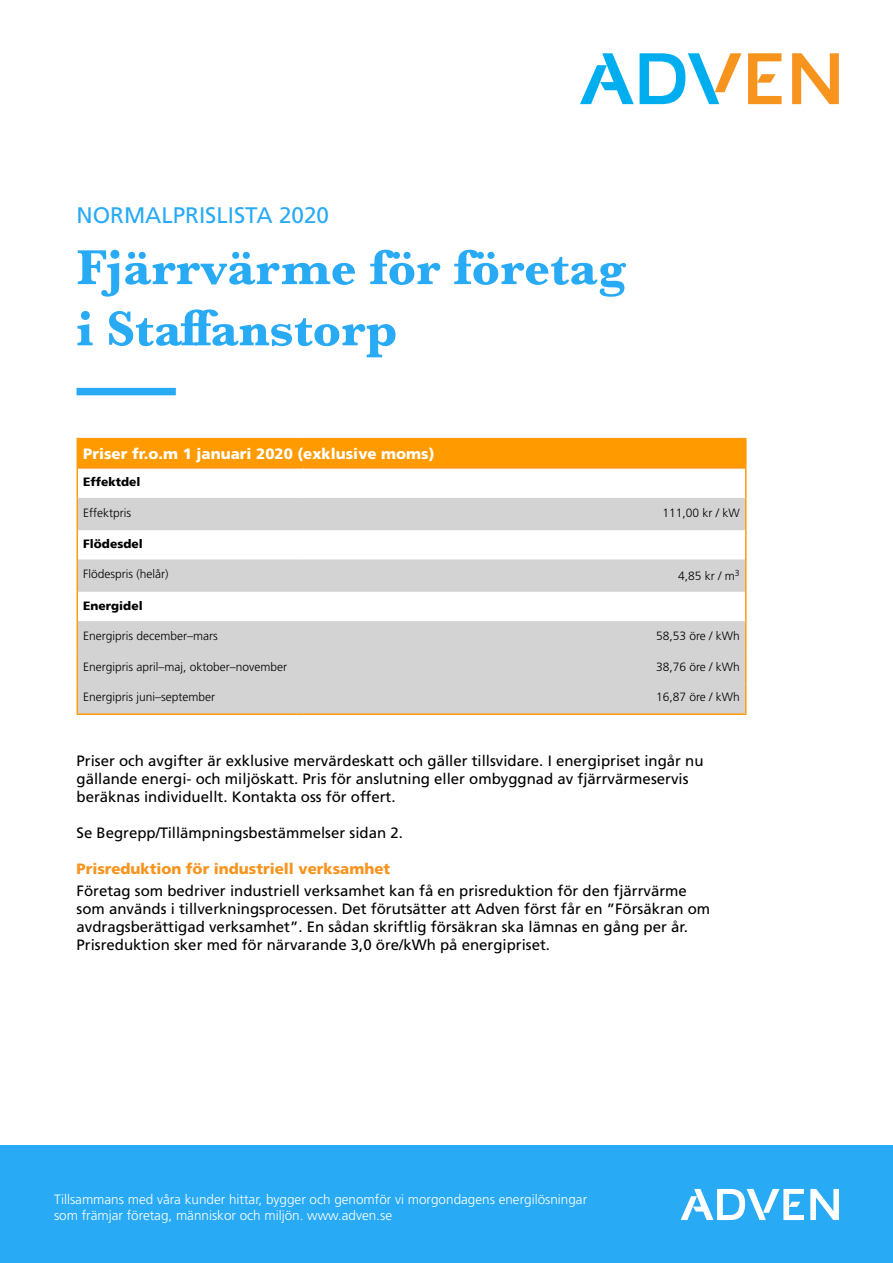
<style>
.page{position:relative;width:893px;height:1263px;background:#fff}
.page>*{position:absolute;margin:0;border:0;box-sizing:border-box;transform-origin:0 0}
.t1{font:700 51px/61.2px "Baskerville";color:#28aaf5}
.t2{font:22.5px "Frutiger LT Std";color:#28aaf5}
.t3{font:15px/18px "Frutiger LT Std";color:#000}
.t4{font:900 15px "Frutiger LT Std";color:#fff}
.t5{font:900 15px "Frutiger LT Std";color:#f7941e}
.t6{font:300 13.5px/16.2px "Frutiger LT Std";color:#fff}
.t7{font:300 12px "Frutiger LT Std";color:#000}
.t8{font:900 12px "Frutiger 75";color:#000}
</style>
<div class="page">
<div style="left:0;top:1146px;width:893px;height:117px;background:#28aaf5"></div>
<svg style="left:792px;top:53px;width:47px;height:51px"></svg>
<svg style="left:748px;top:53px;width:34px;height:51px"></svg>
<svg style="left:640px;top:53px;width:101px;height:51px"></svg>
<svg style="left:580px;top:53px;width:54px;height:51px"></svg>
<svg style="left:810px;top:1189px;width:29px;height:31px"></svg>
<svg style="left:681px;top:1189px;width:123px;height:31px"></svg>
<div style="left:77px;top:388px;width:99px;height:7px;background:#28aaf5"></div>
<div style="left:77px;top:439px;width:669px;height:29px;background:#ff9b00"></div>
<svg style="left:78px;top:499px;width:667px;height:214px;fill:#d3d3d3"></svg>
<hr style="left:78px;top:467px;width:226px;height:2px;background:#f7941e">
<hr style="left:304px;top:467px;width:441px;height:2px;background:#f7941e">
<hr style="left:78px;top:498px;width:226px;height:1px;background:#d3d3d3">
<hr style="left:304px;top:498px;width:441px;height:1px;background:#d3d3d3">
<hr style="left:303px;top:499px;width:1px;height:30px;background:#d3d3d3">
<hr style="left:78px;top:529px;width:226px;height:1px;background:#d3d3d3">
<hr style="left:304px;top:529px;width:441px;height:1px;background:#d3d3d3">
<hr style="left:78px;top:559px;width:226px;height:2px;background:#d3d3d3">
<hr style="left:304px;top:559px;width:441px;height:2px;background:#d3d3d3">
<svg style="left:303px;top:530px;width:1px;height:91px"></svg>
<hr style="left:78px;top:590px;width:226px;height:2px;background:#d3d3d3">
<hr style="left:304px;top:590px;width:441px;height:2px;background:#d3d3d3">
<hr style="left:303px;top:622px;width:1px;height:30px;background:#d3d3d3">
<hr style="left:303px;top:653px;width:1px;height:30px;background:#d3d3d3">
<svg style="left:303px;top:684px;width:1px;height:29px"></svg>
<hr style="left:78px;top:621px;width:226px;height:1px;background:#d3d3d3">
<hr style="left:304px;top:621px;width:441px;height:1px;background:#d3d3d3">
<hr style="left:78px;top:652px;width:226px;height:1px;background:#d3d3d3">
<hr style="left:304px;top:652px;width:441px;height:1px;background:#d3d3d3">
<hr style="left:78px;top:683px;width:226px;height:1px;background:#d3d3d3">
<hr style="left:304px;top:683px;width:441px;height:1px;background:#d3d3d3">
<hr style="left:77px;top:438px;width:227px;height:1px;background:#ff9b0a">
<hr style="left:304px;top:438px;width:443px;height:1px;background:#ff9b0a">
<hr style="left:745px;top:439px;width:2px;height:29px;background:#ff9b0a">
<hr style="left:77px;top:468px;width:1px;height:31px;background:#ff9b0a">
<hr style="left:745px;top:468px;width:2px;height:31px;background:#ff9b0a">
<hr style="left:77px;top:499px;width:1px;height:30px;background:#ff9b0a">
<hr style="left:745px;top:499px;width:2px;height:30px;background:#ff9b0a">
<hr style="left:77px;top:529px;width:1px;height:31px;background:#ff9b0a">
<hr style="left:745px;top:529px;width:2px;height:31px;background:#ff9b0a">
<hr style="left:77px;top:560px;width:1px;height:31px;background:#ff9b0a">
<hr style="left:745px;top:560px;width:2px;height:31px;background:#ff9b0a">
<hr style="left:77px;top:591px;width:1px;height:31px;background:#ff9b0a">
<hr style="left:745px;top:591px;width:2px;height:31px;background:#ff9b0a">
<hr style="left:77px;top:622px;width:1px;height:31px;background:#ff9b0a">
<hr style="left:745px;top:622px;width:2px;height:31px;background:#ff9b0a">
<hr style="left:77px;top:653px;width:1px;height:30px;background:#ff9b0a">
<hr style="left:745px;top:653px;width:2px;height:30px;background:#ff9b0a">
<hr style="left:77px;top:683px;width:1px;height:30px;background:#ff9b0a">
<hr style="left:745px;top:683px;width:2px;height:30px;background:#ff9b0a">
<hr style="left:77px;top:713px;width:227px;height:2px;background:#ff9b0a">
<hr style="left:304px;top:713px;width:443px;height:2px;background:#ff9b0a">
<h2 class="t2" style="left:77px;top:202px;width:254px">NORMALPRISLISTA 2020</h2>
<h1 class="t1" style="left:77px;top:237px;width:551px">Fjärrvärme för företag i Staffanstorp</h1>
<p class="t4" style="left:83px;top:445px;width:353px">Priser fr.o.m 1 januari 2020 (exklusive moms)</p>
<p class="t8" style="left:83px;top:475px;width:59px">Effektdel</p>
<p class="t7" style="left:83px;top:506px;width:49px">Effektpris</p>
<p class="t7" style="left:662px;top:506px;width:79px">111,00 kr / kW</p>
<p class="t8" style="left:83px;top:536px;width:61px">Flödesdel</p>
<p class="t7" style="left:83px;top:567px;width:87px">Flödespris (helår)</p>
<p class="t7" style="left:678px;top:569px;width:63px">4,85 kr / m<sup>3</sup></p>
<p class="t8" style="left:83px;top:598px;width:61px">Energidel</p>
<p class="t7" style="left:83px;top:629px;width:136px">Energipris december–mars</p>
<p class="t7" style="left:656px;top:629px;width:85px">58,53 öre / kWh</p>
<p class="t7" style="left:83px;top:660px;width:206px">Energipris april–maj, oktober–november</p>
<p class="t7" style="left:656px;top:660px;width:85px">38,76 öre / kWh</p>
<p class="t7" style="left:83px;top:690px;width:134px">Energipris juni–september</p>
<p class="t7" style="left:656px;top:690px;width:85px">16,87 öre / kWh</p>
<p class="t3" style="left:77px;top:752px;width:628px">Priser och avgifter är exklusive mervärdeskatt och gäller tillsvidare. I energipriset ingår nu gällande energi- och miljöskatt. Pris för anslutning eller ombyggnad av fjärrvärmeservis beräknas individuellt. Kontakta oss för offert.</p>
<p class="t3" style="left:77px;top:824px;width:328px">Se Begrepp/Tillämpningsbestämmelser sidan 2.</p>
<p class="t5" style="left:77px;top:860px;width:315px">Prisreduktion för industriell verksamhet</p>
<p class="t3" style="left:77px;top:882px;width:635px">Företag som bedriver industriell verksamhet kan få en prisreduktion för den fjärrvärme som används i tillverkningsprocessen. Det förutsätter att Adven först får en ”Försäkran om avdragsberättigad verksamhet”. En sådan skriftlig försäkran ska lämnas en gång per år.<br>Prisreduktion sker med för närvarande 3,0 öre/kWh på energipriset.</p>
<p class="t6" style="left:54px;top:1191px;width:535px">Tillsammans med våra kunder hittar, bygger och genomför vi morgondagens energilösningar som främjar företag, människor och miljön. www.adven.se</p>
</div>
